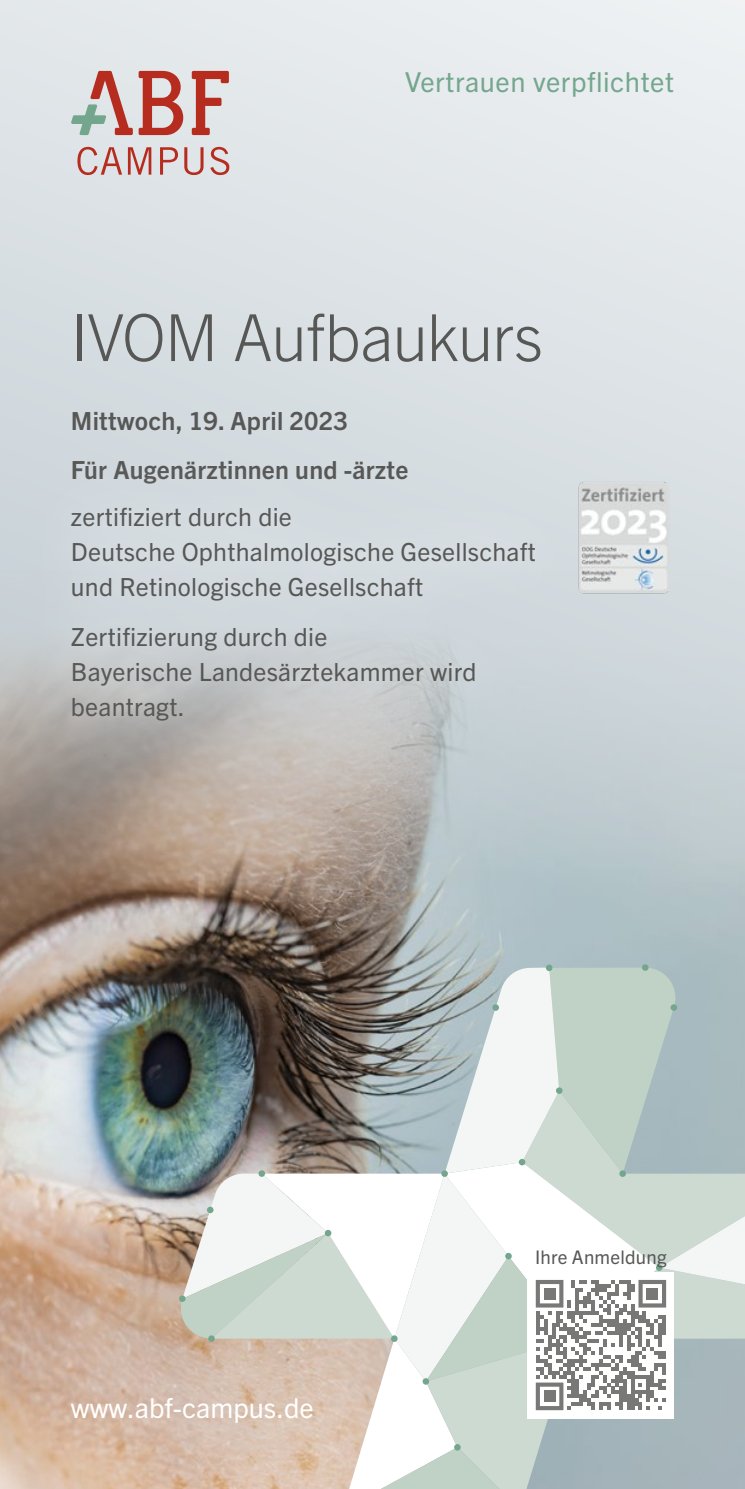
<style>
.page{position:relative;width:745px;height:1489px;background:#fff}
.page>*{position:absolute;margin:0;border:0;box-sizing:border-box;transform-origin:0 0}
.t1{font:300 65px "Trade Gothic Next LT Pro";letter-spacing:-.02em;color:#575756}
.t2{font:27.5px "Trade Gothic Next LT Pro";letter-spacing:.02em;color:#74a68e}
.t3{font:27.5px "Trade Gothic Next LT Pro";color:#fff}
.t4{font:25px/35px "Trade Gothic Next LT Pro";letter-spacing:.01em;color:#575756}
.t5{font:700 25px/49.2px "Trade Gothic Next LT Pro";letter-spacing:.01em;color:#575756}
.t6{font:18.75px "Trade Gothic Next LT Pro";letter-spacing:.015em;color:#575756}
</style>
<div class="page">
<div style="left:0;top:0;width:744px;height:1488px;background:linear-gradient(to right,#d8dfe3,#e5e9ec)"></div>
<img style="left:0;top:570px;width:744px;height:918px">
<div style="left:641px;top:964px;width:7px;height:6px;background:#74a68e;border-radius:50%"></div>
<svg style="left:545px;top:964px;width:7px;height:7px"></svg>
<svg style="left:23px;top:459px;width:557px;height:309px;background:#cbd0d3"></svg>
<svg style="left:177px;top:967px;width:567px;height:521px"></svg>
<div style="left:543px;top:1287px;width:12px;height:12px;background:#787877"></div>
<div style="left:646px;top:1287px;width:11px;height:12px;background:#787877"></div>
<div style="left:543px;top:1390px;width:12px;height:12px;background:#787877"></div>
<svg style="left:192px;top:71px;width:37px;height:64px;background:#ce9490"></svg>
<svg style="left:71px;top:71px;width:112px;height:64px;background:#caa09c"></svg>
<svg style="left:77px;top:147px;width:45px;height:28px"></svg>
<svg style="left:128px;top:147px;width:23px;height:28px"></svg>
<svg style="left:160px;top:147px;width:18px;height:28px"></svg>
<svg style="left:184px;top:147px;width:19px;height:28px"></svg>
<svg style="left:210px;top:147px;width:19px;height:28px"></svg>
<img style="left:577px;top:479px;width:92px;height:116px">
<p class="t2" style="left:405px;top:63px;width:270px">Vertrauen verpflichtet</p>
<h1 class="t1" style="left:71px;top:292px;width:473px">IVOM Aufbaukurs</h1>
<p class="t5" style="left:71px;top:395px;width:339px">Mittwoch, 19. April 2023<br>Für Augenärztinnen und -ärzte</p>
<p class="t4" style="left:71px;top:498px;width:466px">zertifiziert durch die<br>Deutsche Ophthalmologische Gesellschaft und Retinologische Gesellschaft</p>
<p class="t4" style="left:71px;top:617px;width:407px">Zertifizierung durch die<br>Bayerische Landesärztekammer wird beantragt.</p>
<p class="t3" style="left:71px;top:1388px;width:244px">www.abf-campus.de</p>
<p class="t6" style="left:535px;top:1244px;width:133px">Ihre Anmeldung</p>
</div>
